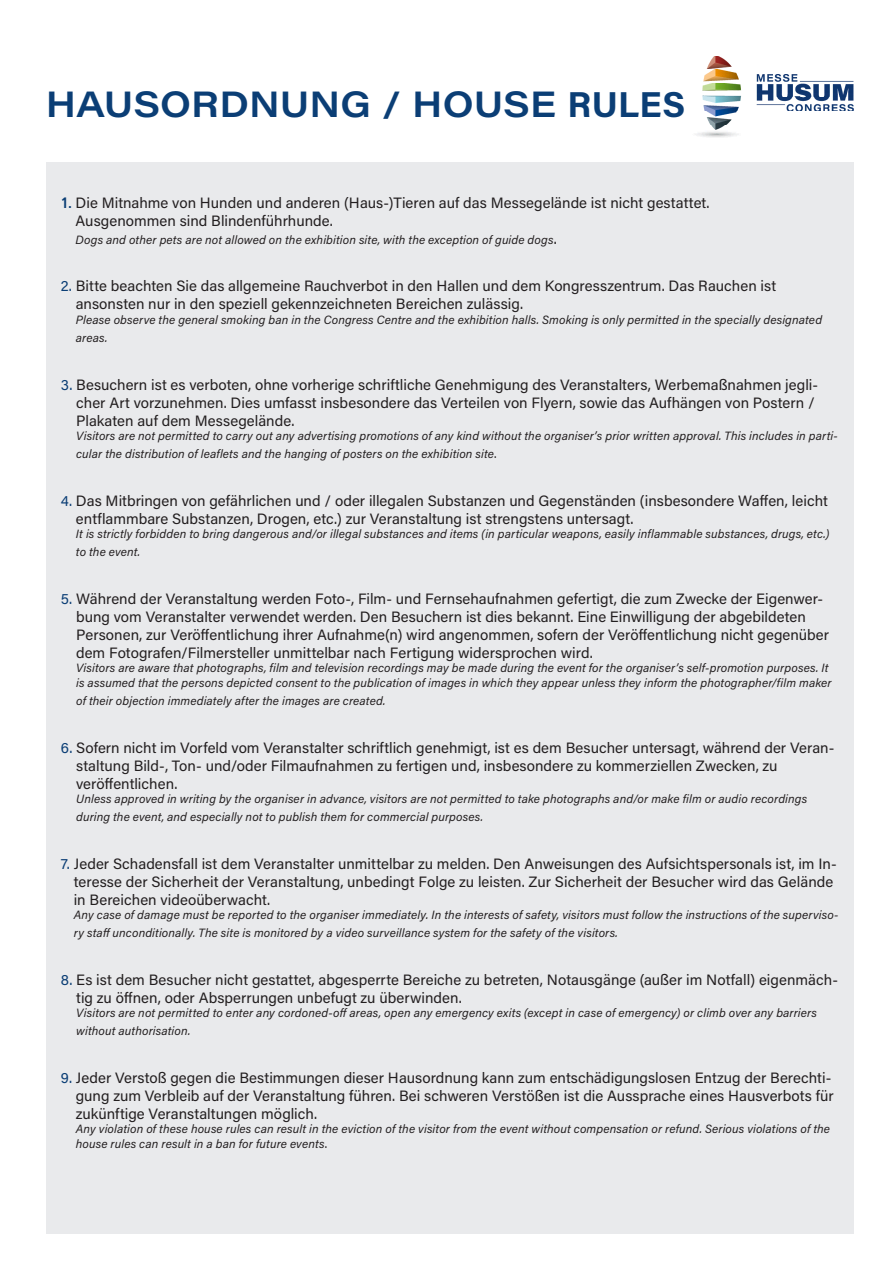
<style>
.page{position:relative;width:893px;height:1263px;background:#fff}
.page>*{position:absolute;margin:0;border:0;box-sizing:border-box;transform-origin:0 0}
.t1{font:600 36px "Acumin Pro Wide";letter-spacing:.005em;color:#0b3e75}
.t2{font:15px/18px "Acumin Pro";letter-spacing:.005em;color:#231f20}
.t3{font:italic 12px/18px "Acumin Pro";letter-spacing:.01em;color:#231f20}
.s1{font-family:"Acumin Pro";font-weight:700}
.s2{font-family:"Frutiger LT";font-weight:700;font-stretch:condensed;color:#0b3e75}
.s3{font-style:normal;font-size:15px}
.s4{color:#0b3e75}
.s5{font-style:normal}
</style>
<div class="page">
<div style="left:46px;top:162px;width:808px;height:1072px;background:#e6e7e9"></div>
<img style="left:695px;top:56px;width:159px;height:81px">
<p class="t1" style="left:46px;top:78px;width:641px">HAUSORDNUNG / HOUSE <span class="s1">RULES</span></p>
<p class="t2" style="left:76px;top:193px;width:636px;text-indent:-15px"><span class="s2">1.</span> Die Mitnahme von Hunden und anderen (Haus-)Tieren auf das Messegelände ist nicht gestattet.<br>Ausgenommen sind Blindenführhunde.</p>
<p class="t3" style="left:76px;top:230px;width:483px">Dogs and other pets are not allowed on the exhibition site, with the exception of guide dogs<span class="s3">.</span></p>
<p class="t2" style="left:76px;top:276px;width:702px;text-indent:-15px"><span class="s4">2.</span> Bitte beachten Sie das allgemeine Rauchverbot in den Hallen und dem Kongresszentrum. Das Rauchen ist ansonsten nur in den speziell gekennzeichneten Bereichen zulässig.</p>
<p class="t3" style="left:76px;top:310px;width:748px">Please observe the general smoking ban in the Congress Centre and the exhibition halls. Smoking is only permitted in the specially designated areas.</p>
<p class="t2" style="left:76px;top:375px;width:743px;text-indent:-15px"><span class="s4">3.</span> Besuchern ist es verboten, ohne vorherige schriftliche Genehmigung des Veranstalters, Werbemaßnahmen jegli&shy;cher Art vorzunehmen. Dies umfasst insbesondere das Verteilen von Flyern, sowie das Aufhängen von Postern /<br>Plakaten auf dem Messegelände.</p>
<p class="t3" style="left:76px;top:426px;width:763px">Visitors are not permitted to carry out any advertising promotions of any kind without the organiser’s prior written approval. This includes in parti&shy;cular the distribution of leaflets and the hanging of posters on the exhibition site<span class="s5">.</span></p>
<p class="t2" style="left:76px;top:491px;width:753px;text-indent:-15px"><span class="s4">4.</span> Das Mitbringen von gefährlichen und / oder illegalen Substanzen und Gegenständen (insbesondere Waffen, leicht entflammbare Substanzen, Drogen, etc.) zur Veranstaltung ist strengstens untersagt.</p>
<p class="t3" style="left:76px;top:524px;width:755px">It is strictly forbidden to bring dangerous and/or illegal substances and items (in particular weapons, easily inflammable substances, drugs, etc.) to the event.</p>
<p class="t2" style="left:76px;top:589px;width:754px;text-indent:-15px"><span class="s4">5.</span> Während der Veranstaltung werden Foto-, Film- und Fernsehaufnahmen gefertigt, die zum Zwecke der Eigenwer&shy;bung vom Veranstalter verwendet werden. Den Besuchern ist dies bekannt. Eine Einwilligung der abgebildeten Personen, zur Veröffentlichung ihrer Aufnahme(n) wird angenommen, sofern der Veröffentlichung nicht gegenüber dem Fotografen/Filmersteller unmittelbar nach Fertigung widersprochen wird.</p>
<p class="t3" style="left:76px;top:660px;width:757px;line-height:14.4px">Visitors are aware that photographs, film and television recordings may be made during the event for the organiser’s self-promotion purposes. It is assumed that the persons depicted consent to the publication of images in which they appear unless they inform the photographer/film maker</p>
<p class="t3" style="left:76px;top:691px;width:311px">of their objection immediately after the images are created.</p>
<p class="t2" style="left:76px;top:738px;width:760px;text-indent:-15px"><span class="s4">6.</span> Sofern nicht im Vorfeld vom Veranstalter schriftlich genehmigt, ist es dem Besucher untersagt, während der Veran&shy;staltung Bild-, Ton- und/oder Filmaufnahmen zu fertigen und, insbesondere zu kommerziellen Zwecken, zu veröffentlichen.</p>
<p class="t3" style="left:76px;top:789px;width:732px">Unless approved in writing by the organiser in advance, visitors are not permitted to take photographs and/or make film or audio recordings during the event, and especially not to publish them for commercial purposes.</p>
<p class="t2" style="left:74px;top:854px;width:764px;text-indent:-13px"><span class="s4">7.</span> Jeder Schadensfall ist dem Veranstalter unmittelbar zu melden. Den Anweisungen des Aufsichtspersonals ist, im In&shy;teresse der Sicherheit der Veranstaltung, unbedingt Folge zu leisten. Zur Sicherheit der Besucher wird das Gelände in Bereichen videoüberwacht.</p>
<p class="t3" style="left:74px;top:905px;width:766px">Any case of damage must be reported to the organiser immediately. In the interests of safety, visitors must follow the instructions of the superviso&shy;ry staff unconditionally. The site is monitored by a video surveillance system for the safety of the visitors.</p>
<p class="t2" style="left:76px;top:970px;width:763px;text-indent:-16px"><span class="s4">8.</span> Es ist dem Besucher nicht gestattet, abgesperrte Bereiche zu betreten, Notausgänge (außer im Notfall) eigenmäch&shy;tig zu öffnen, oder Absperrungen unbefugt zu überwinden.</p>
<p class="t3" style="left:76px;top:1003px;width:742px">Visitors are not permitted to enter any cordoned-off areas, open any emergency exits (except in case of emergency) or climb over any barriers without authorisation.</p>
<p class="t2" style="left:76px;top:1068px;width:759px;text-indent:-15px"><span class="s4">9.</span> Jeder Verstoß gegen die Bestimmungen dieser Hausordnung kann zum entschädigungslosen Entzug der Berechti&shy;gung zum Verbleib auf der Veranstaltung führen. Bei schweren Verstößen ist die Aussprache eines Hausverbots für zukünftige Veranstaltungen möglich.</p>
<p class="t3" style="left:76px;top:1121px;width:756px;line-height:14.4px">Any violation of these house rules can result in the eviction of the visitor from the event without compensation or refund. Serious violations of the house rules can result in a ban for future events<span class="s5">.</span></p>
</div>
